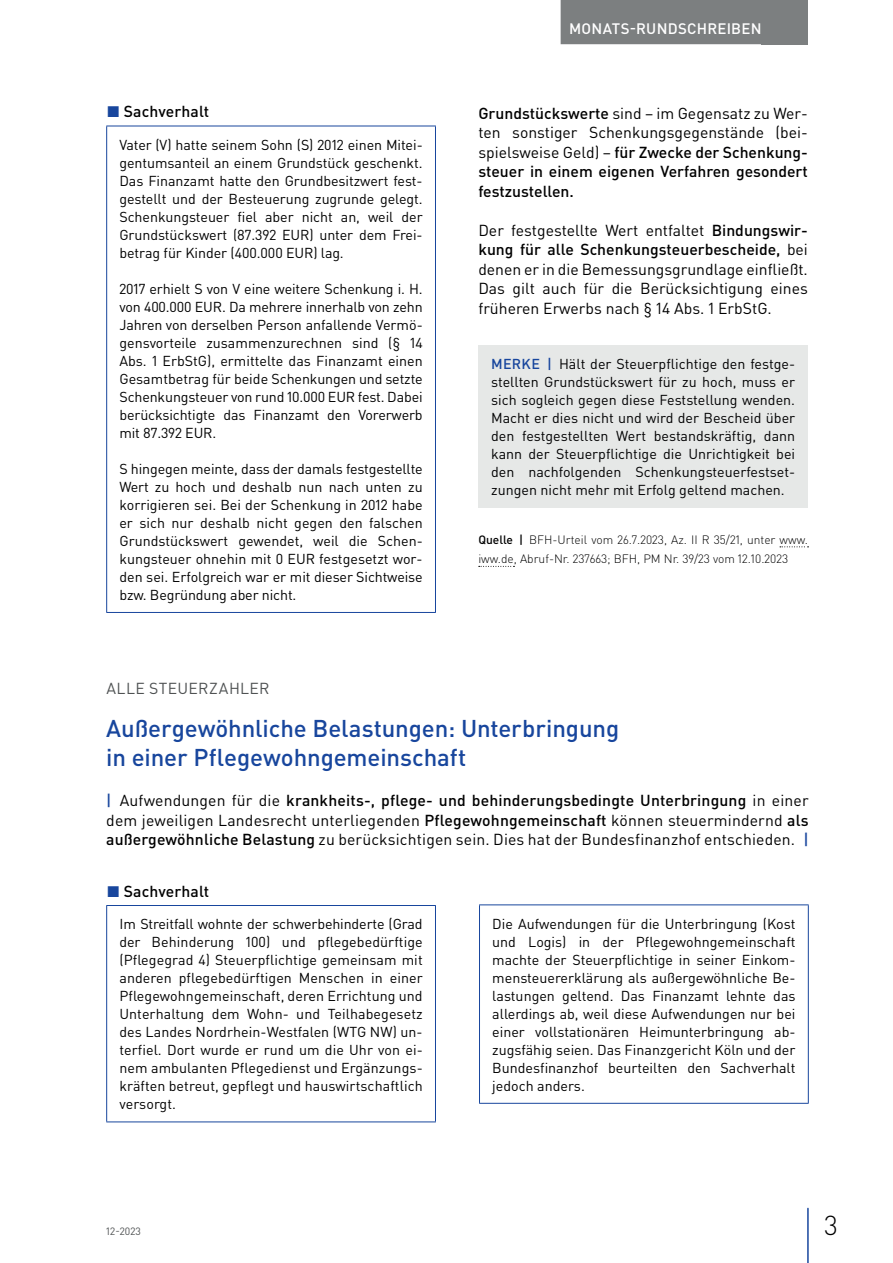
<style>
.page{position:relative;width:893px;height:1263px;background:#fff}
.page>*{position:absolute;margin:0;border:0;box-sizing:border-box;transform-origin:0 0}
.t1{font:300 27px "DIN Pro";color:#000001}
.t2{font:500 24px/28.5px "DIN Pro";letter-spacing:-.005em;color:#18469d}
.t3{font:15.75px/19.5px "DIN Pro";letter-spacing:.005em;color:#000001;text-align:justify}
.t4{font:500 15.75px/19.5px "DIN Pro";color:#000001;text-align:justify}
.t5{font:15.75px "DIN Pro";letter-spacing:.025em;color:#4f5253}
.t6{font:500 15px "DIN Pro";letter-spacing:.015em;color:#fff}
.t7{font:14.25px/18px "DIN Pro";letter-spacing:-.005em;color:#000001;text-align:justify}
.t8{font:300 12px/19.5px "DIN Pro";color:#000001}
.t9{font:10.5px "DIN Pro";color:#4f5253}
.s1{color:#18469d}
.s2{font-weight:400}
.s3{font-weight:500}
.s4{font-weight:500;color:#18469d}
</style>
<div class="page">
<div style="left:762px;top:0;width:46px;height:44px;background:#7c7f80"></div>
<hr style="left:807px;top:1208px;width:2px;height:55px;background:#18469d">
<div style="left:561px;top:0;width:209px;height:44px;background:#7c7f80"></div>
<hr style="left:106px;top:126px;width:330px;height:1px;background:#18469d">
<hr style="left:106px;top:126px;width:1px;height:486px;background:#18469d">
<hr style="left:435px;top:126px;width:1px;height:486px;background:#18469d">
<hr style="left:106px;top:612px;width:330px;height:1px;background:#18469d">
<svg style="left:780px;top:546px;width:28px;height:1px"></svg>
<svg style="left:479px;top:566px;width:35px;height:1px"></svg>
<div style="left:478px;top:346px;width:330px;height:162px;background:#e6e8e7"></div>
<hr style="left:106px;top:905px;width:330px;height:1px;background:#18469d">
<hr style="left:106px;top:906px;width:1px;height:215px;background:#18469d">
<hr style="left:435px;top:906px;width:1px;height:215px;background:#18469d">
<hr style="left:106px;top:1121px;width:330px;height:1px;background:#18469d">
<hr style="left:479px;top:904px;width:330px;height:1px;background:#18469d">
<hr style="left:479px;top:905px;width:1px;height:198px;background:#18469d">
<hr style="left:808px;top:905px;width:1px;height:198px;background:#18469d">
<hr style="left:479px;top:1103px;width:330px;height:1px;background:#18469d">
<p class="t4" style="left:107px;top:101px;width:104px"><span class="s1">◼</span> Sachverhalt</p>
<p class="t7" style="left:119px;top:135px;width:305px">Vater (V) hatte seinem Sohn (S) 2012 einen Mitei&shy;gentumsanteil an einem Grundstück geschenkt.<br>Das Finanzamt hatte den Grundbesitzwert fest&shy;gestellt und der Besteuerung zugrunde gelegt.<br>Schenkungsteuer fiel aber nicht an, weil der Grundstückswert (87.392 EUR) unter dem Frei&shy;betrag für Kinder (400.000 EUR) lag.</p>
<p class="t7" style="left:119px;top:279px;width:305px">2017 erhielt S von V eine weitere Schenkung i. H. von 400.000 EUR. Da mehrere innerhalb von zehn Jahren von derselben Person anfallende Vermö&shy;gensvorteile zusammenzurechnen sind (§ 14<br>Abs. 1 ErbStG), ermittelte das Finanzamt einen Gesamtbetrag für beide Schenkungen und setzte Schenkungsteuer von rund 10.000 EUR fest. Dabei berücksichtigte das Finanzamt den Vorerwerb mit 87.392 EUR.</p>
<p class="t7" style="left:119px;top:459px;width:305px">S hingegen meinte, dass der damals festgestellte Wert zu hoch und deshalb nun nach unten zu korrigieren sei. Bei der Schenkung in 2012 habe er sich nur deshalb nicht gegen den falschen Grundstückswert gewendet, weil die Schen&shy;kungsteuer ohnehin mit 0 EUR festgesetzt wor&shy;den sei. Erfolgreich war er mit dieser Sichtweise bzw. Begründung aber nicht.</p>
<p class="t6" style="left:569px;top:18px;width:194px">MONATS-RUNDSCHREIBEN</p>
<p class="t4" style="left:478px;top:103px;width:331px">Grundstückswerte <span class="s2">sind – im Gegensatz zu Wer&shy;ten sonstiger Schenkungsgegenstände (bei&shy;spielsweise Geld) –</span> für Zwecke der Schenkung&shy;steuer in einem eigenen Verfahren gesondert festzustellen.</p>
<p class="t3" style="left:478px;top:220px;width:331px">Der festgestellte Wert entfaltet <span class="s3">Bindungswir&shy;kung für alle Schenkungsteuerbescheide,</span> bei denen er in die Bemessungsgrundlage einfließt.<br>Das gilt auch für die Berücksichtigung eines früheren Erwerbs nach § 14 Abs. 1 ErbStG.</p>
<p class="t7" style="left:491px;top:354px;width:306px"><span class="s4">MERKE |</span> Hält der Steuerpflichtige den festge&shy;stellten Grundstückswert für zu hoch, muss er sich sogleich gegen diese Feststellung wenden.<br>Macht er dies nicht und wird der Bescheid über den festgestellten Wert bestandskräftig, dann kann der Steuerpflichtige die Unrichtigkeit bei den nachfolgenden Schenkungsteuerfestset&shy;zungen nicht mehr mit Erfolg geltend machen.</p>
<p class="t8" style="left:478px;top:529px;width:331px"><span class="s3">Quelle |</span> BFH-Urteil vom 26.7.2023, Az. II R 35/21, unter www. iww.de, Abruf-Nr. 237663; BFH, PM Nr. 39/23 vom 12.10.2023</p>
<p class="t5" style="left:106px;top:677px;width:165px">ALLE STEUERZAHLER</p>
<h2 class="t2" style="left:106px;top:713px;width:514px">Außergewöhnliche Belastungen: Unterbringung in einer Pflegewohngemeinschaft</h2>
<p class="t3" style="left:106px;top:790px;width:704px"><span class="s4">|</span> Aufwendungen für die <span class="s3">krankheits-, pflege- und behinderungsbedingte Unterbringung</span> in einer dem jeweiligen Landesrecht unterliegenden <span class="s3">Pflegewohngemeinschaft</span> können steuermindernd <span class="s3">als außergewöhnliche Belastung</span> zu berücksichtigen sein. Dies hat der Bundesfinanzhof entschieden. <span class="s4">|</span></p>
<p class="t4" style="left:107px;top:881px;width:104px"><span class="s1">◼</span> Sachverhalt</p>
<p class="t7" style="left:119px;top:914px;width:305px">Im Streitfall wohnte der schwerbehinderte (Grad der Behinderung 100) und pflegebedürftige (Pflegegrad 4) Steuerpflichtige gemeinsam mit anderen pflegebedürftigen Menschen in einer Pflegewohngemeinschaft, deren Errichtung und Unterhaltung dem Wohn- und Teilhabegesetz des Landes Nordrhein-Westfalen (WTG NW) un&shy;terfiel. Dort wurde er rund um die Uhr von ei&shy;nem ambulanten Pflegedienst und Ergänzungs&shy;kräften betreut, gepflegt und hauswirtschaftlich versorgt.</p>
<p class="t7" style="left:492px;top:914px;width:305px">Die Aufwendungen für die Unterbringung (Kost und Logis) in der Pflegewohngemeinschaft machte der Steuerpflichtige in seiner Einkom&shy;mensteuererklärung als außergewöhnliche Be&shy;lastungen geltend. Das Finanzamt lehnte das allerdings ab, weil diese Aufwendungen nur bei einer vollstationären Heimunterbringung ab&shy;zugsfähig seien. Das Finanzgericht Köln und der Bundesfinanzhof beurteilten den Sachverhalt jedoch anders.</p>
<p class="t9" style="left:106px;top:1224px;width:36px">12-2023</p>
<h1 class="t1" style="left:824px;top:1207px;width:15px">3</h1>
</div>
